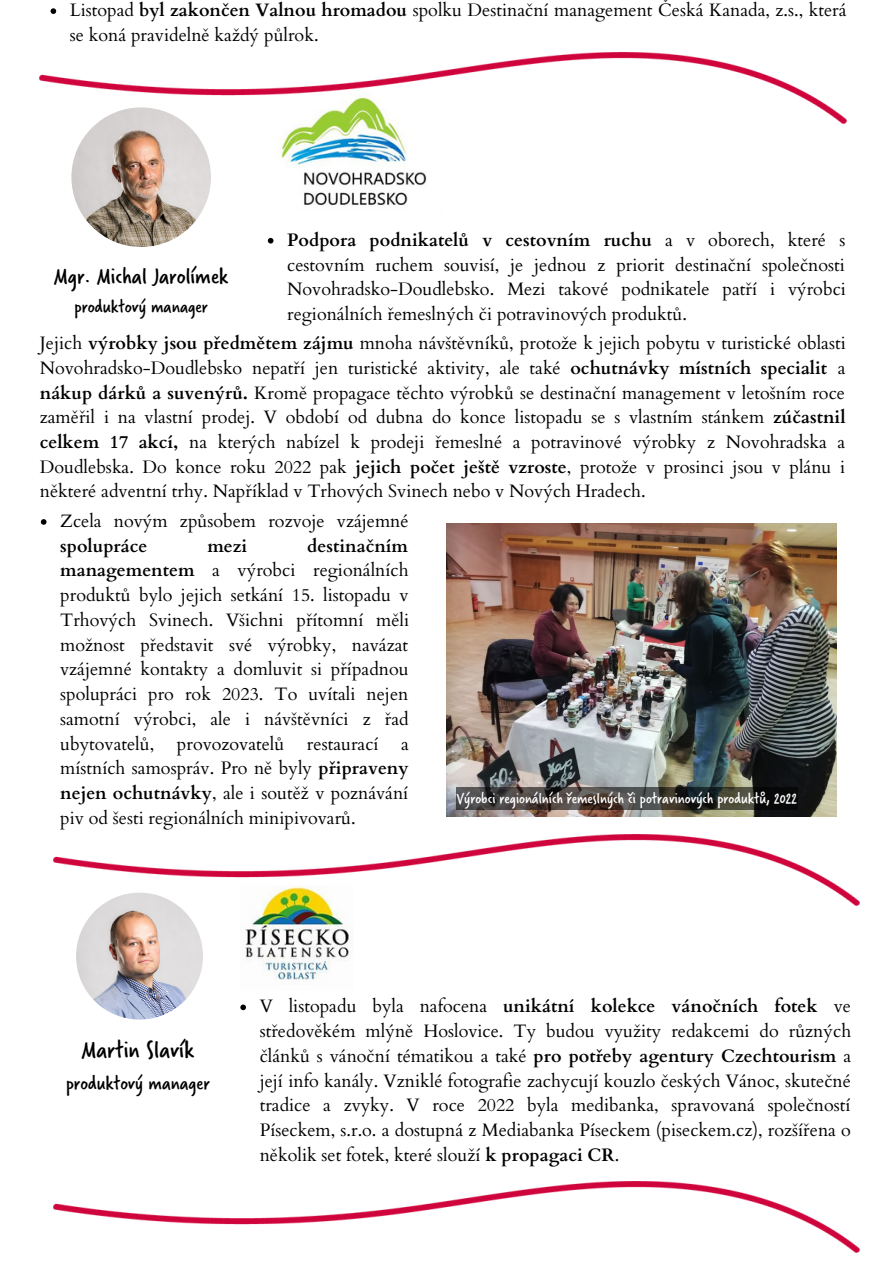
<style>
.page{position:relative;width:893px;height:1264px;background:#fff}
.page>*{position:absolute;margin:0;border:0;box-sizing:border-box;transform-origin:0 0}
.t1{font:26.1px "Verveine";color:#000}
.t2{font:24.6px "Verveine";color:#000}
.t3{font:21.15px "Verveine";color:#000}
.t4{font:19.65px "Verveine";color:#000}
.t5{font:18px/24.8px "Cardo";color:#000;text-align:justify}
.t6{font:700 18px "Cardo";color:#000}
.t7{font:16.35px "Verveine";color:#fff}
.s1{font-weight:700}
</style>
<div class="page">
<img style="left:279px;top:123px;width:148px;height:82px">
<svg style="left:71px;top:123px;width:140px;height:124px"></svg>
<img style="left:40px;top:52px;width:806px;height:71px">
<img style="left:446px;top:523px;width:390px;height:293px">
<svg style="left:268px;top:238px;width:5px;height:5px"></svg>
<div style="left:456px;top:787px;width:341px;height:23px;background:#000;opacity:.56"></div>
<svg style="left:51px;top:8px;width:5px;height:6px"></svg>
<svg style="left:41px;top:519px;width:5px;height:5px"></svg>
<img style="left:53px;top:834px;width:806px;height:71px">
<svg style="left:60px;top:876px;width:159px;height:144px"></svg>
<img style="left:240px;top:886px;width:114px;height:94px">
<svg style="left:240px;top:1004px;width:6px;height:6px"></svg>
<img style="left:53px;top:1181px;width:806px;height:71px">
<p class="t5" style="left:70px;top:-2px;width:778px">Listopad <span class="s1">byl zakončen Valnou hromadou</span> spolku Destinační management Česká Kanada, z.s., která se koná pravidelně každý půlrok.</p>
<h2 class="t2" style="left:54px;top:259px;width:176px">Mgr. Michal Jarolímek</h2>
<p class="t4" style="left:74px;top:293px;width:135px">produktový manager</p>
<p class="t5" style="left:287px;top:228px;width:560px"><span class="s1">Podpora podnikatelů v cestovním ruchu</span> a v oborech, které s cestovním ruchem souvisí, je jednou z priorit destinační společnosti Novohradsko-Doudlebsko. Mezi takové podnikatele patří i výrobci regionálních řemeslných či potravinových produktů.</p>
<p class="t5" style="left:40px;top:331px;width:807px">Jejich <span class="s1">výrobky jsou předmětem zájmu</span> mnoha návštěvníků, protože k jejich pobytu v turistické oblasti Novohradsko-Doudlebsko nepatří jen turistické aktivity, ale také <span class="s1">ochutnávky místních specialit</span> a <span class="s1">nákup dárků a suvenýrů.</span> Kromě propagace těchto výrobků se destinační management v letošním roce zaměřil i na vlastní prodej. V období od dubna do konce listopadu se s vlastním stánkem <span class="s1">zúčastnil celkem 17 akcí,</span> na kterých nabízel k prodeji řemeslné a potravinové výrobky z Novohradska a Doudlebska. Do konce roku 2022 pak <span class="s1">jejich počet ještě vzroste</span>, protože v prosinci jsou v plánu i některé adventní trhy. Například v Trhových Svinech nebo v Nových Hradech.</p>
<p class="t5" style="left:60px;top:509px;width:350px">Zcela novým způsobem rozvoje vzájemné</p>
<p class="t6" style="left:60px;top:534px;width:89px">spolupráce</p>
<p class="t6" style="left:207px;top:534px;width:41px">mezi</p>
<p class="t5" style="left:60px;top:533px;width:350px;text-indent:247px"><span class="s1">destinačním managementem</span> a výrobci regionálních produktů bylo jejich setkání 15. listopadu v Trhových Svinech. Všichni přítomní měli možnost představit své výrobky, navázat vzájemné kontakty a domluvit si případnou spolupráci pro rok 2023. To uvítali nejen samotní výrobci, ale i návštěvníci z řad ubytovatelů,</p>
<p class="t5" style="left:177px;top:731px;width:109px">provozovatelů</p>
<p class="t5" style="left:307px;top:731px;width:73px">restaurací</p>
<p class="t5" style="left:60px;top:731px;width:350px;text-indent:341px">a místních samospráv. Pro ně byly <span class="s1">připraveny nejen ochutnávky</span>, ale i soutěž v poznávání piv od šesti regionálních minipivovarů.</p>
<p class="t7" style="left:456px;top:787px;width:342px">Výrobci regionálních řemeslných či potravinových produktů, 2022</p>
<h1 class="t1" style="left:82px;top:1031px;width:114px">Martin Slavík</h1>
<p class="t3" style="left:66px;top:1068px;width:145px">produktový manager</p>
<p class="t5" style="left:260px;top:994px;width:593px">V listopadu byla nafocena <span class="s1">unikátní kolekce vánočních fotek</span> ve středověkém mlýně Hoslovice. Ty budou využity redakcemi do různých článků s vánoční tématikou a také <span class="s1">pro potřeby agentury Czechtourism</span> a její info kanály. Vzniklé fotografie zachycují kouzlo českých Vánoc, skutečné tradice a zvyky. V roce 2022 byla medibanka, spravovaná společností Píseckem, s.r.o. a dostupná z Mediabanka Píseckem (piseckem.cz), rozšířena o několik set fotek, které slouží <span class="s1">k propagaci CR</span>.</p>
</div>
